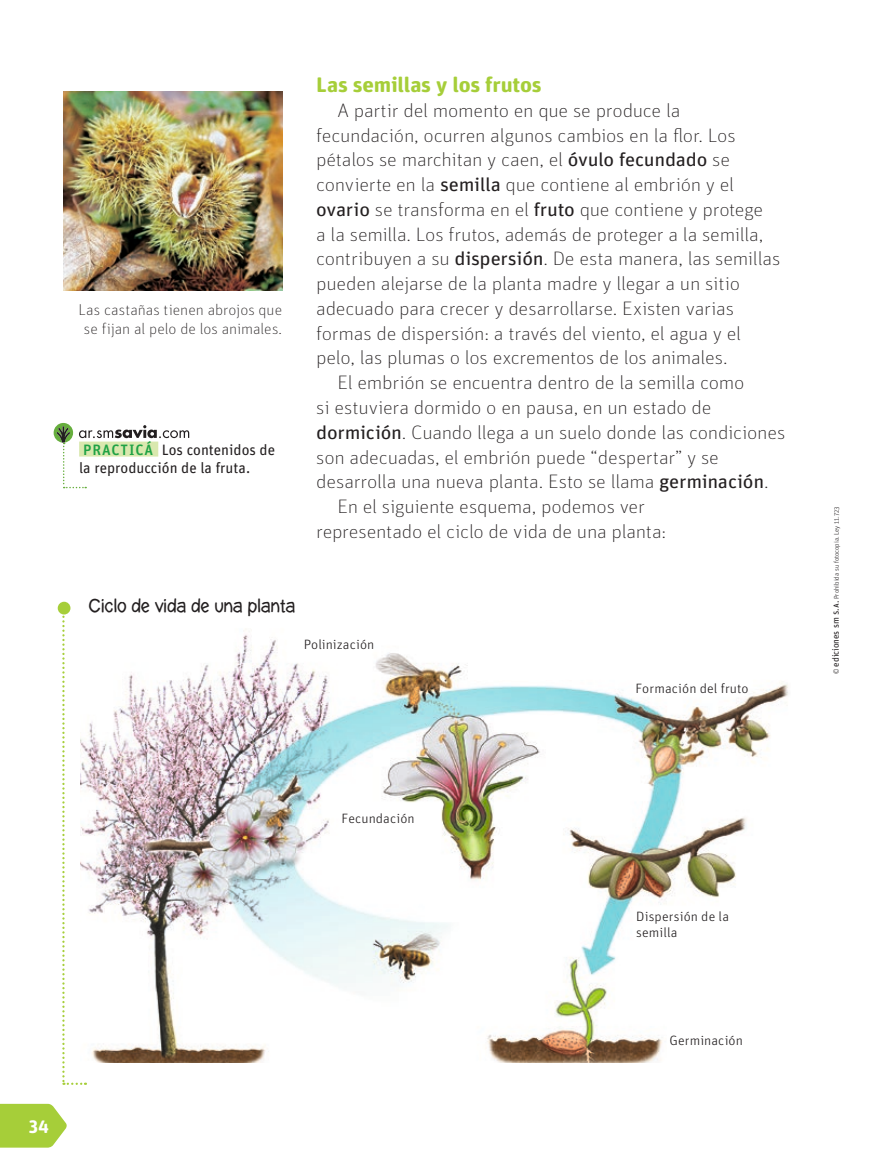
<style>
.page{position:relative;width:872px;height:1170px;background:#fff}
.page>*{position:absolute;margin:0;border:0;box-sizing:border-box;transform-origin:0 0}
.t1{font:700 21px "Unit Rounded Pro";letter-spacing:-.01em;color:#a6ce39;scale:1.1 1}
.t2{font:100 19.5px "Unit Pro";letter-spacing:-.01em;color:#231f20;scale:1.1 1}
.t3{font:18px "Layout";color:#231f20}
.t4{font:700 18px "Unit Rounded Pro";color:#fff}
.t5{font:100 15.75px/19.5px "Unit Pro";color:#231f20;text-align:center;scale:1.05 1}
.t6{font:15px/18px "Unit Pro";color:#231f20}
.t7{font:300 13.5px/16.5px "Unit Pro";letter-spacing:.005em;color:#231f20;scale:1.05 1}
.t8{font:300 6.75px "Unit Pro";letter-spacing:-.005em;color:#231f20}
.s1{font-weight:500;color:#1fa245}
.s2{font-weight:400;font-size:18.75px}
.s3{font-size:7.5px}
.s4{font-weight:400;font-size:9px}
</style>
<div class="page">
<img style="left:86px;top:634px;width:703px;height:428px">
<div style="left:58px;top:601px;width:12px;height:13px;background:#a6ce39;border-radius:50%"></div>
<svg style="left:62px;top:606px;width:24px;height:478px"></svg>
<img style="left:64px;top:91px;width:218px;height:199px">
<svg style="left:54px;top:423px;width:135px;height:65px"></svg>
<svg style="left:0;top:1103px;width:67px;height:44px;background:#b1d452"></svg>
<p class="t5" style="left:78px;top:300px;width:195px">Las castañas tienen abrojos que se fijan al pelo de los animales.</p>
<p class="t6" style="left:79px;top:440px;width:197px"><span class="s1">PRACTICÁ</span> Los contenidos de la reproducción de la fruta.</p>
<p class="t1" style="left:316px;top:70px;width:206px">Las semillas y los frutos</p>
<p class="t2" style="left:337px;top:98px;width:313px">A partir del momento en que se produce la</p>
<p class="t2" style="left:316px;top:123px;width:383px">fecundación, ocurren algunos cambios en la flor. Los</p>
<p class="t2" style="left:316px;top:148px;width:378px">pétalos se marchitan y caen, el <span class="s2">óvulo fecundado</span> se</p>
<p class="t2" style="left:316px;top:172px;width:381px">convierte en la <span class="s2">semilla</span> que contiene al embrión y el</p>
<p class="t2" style="left:316px;top:197px;width:408px"><span class="s2">ovario</span> se transforma en el <span class="s2">fruto</span> que contiene y protege</p>
<p class="t2" style="left:316px;top:222px;width:408px">a la semilla. Los frutos, además de proteger a la semilla,</p>
<p class="t2" style="left:316px;top:247px;width:423px">contribuyen a su <span class="s2">dispersión</span>. De esta manera, las semillas</p>
<p class="t2" style="left:316px;top:271px;width:387px">pueden alejarse de la planta madre y llegar a un sitio</p>
<p class="t2" style="left:316px;top:296px;width:381px">adecuado para crecer y desarrollarse. Existen varias</p>
<p class="t2" style="left:316px;top:321px;width:388px">formas de dispersión: a través del viento, el agua y el</p>
<p class="t2" style="left:316px;top:346px;width:375px">pelo, las plumas o los excrementos de los animales.</p>
<p class="t2" style="left:337px;top:370px;width:372px">El embrión se encuentra dentro de la semilla como</p>
<p class="t2" style="left:316px;top:395px;width:361px">si estuviera dormido o en pausa, en un estado de</p>
<p class="t2" style="left:316px;top:420px;width:428px"><span class="s2">dormición</span>. Cuando llega a un suelo donde las condiciones</p>
<p class="t2" style="left:316px;top:445px;width:368px">son adecuadas, el embrión puede “despertar” y se</p>
<p class="t2" style="left:316px;top:469px;width:413px">desarrolla una nueva planta. Esto se llama <span class="s2">germinación</span>.</p>
<p class="t2" style="left:337px;top:494px;width:281px">En el siguiente esquema, podemos ver</p>
<p class="t2" style="left:316px;top:519px;width:320px">representado el ciclo de vida de una planta:</p>
<p class="t3" style="left:89px;top:594px;width:208px">Ciclo de vida de una planta</p>
<p class="t7" style="left:304px;top:636px;width:69px">Polinización</p>
<p class="t7" style="left:635px;top:680px;width:109px">Formación del fruto</p>
<p class="t8" style="left:832px;top:674px;width:169px;rotate:-90deg"><span class="s3">©</span> <span class="s4">ediciones sm s.a.</span> Prohibida su fotocopia. Ley 11.723</p>
<p class="t4" style="left:29px;top:1112px;width:22px">34</p>
<p class="t7" style="left:341px;top:809px;width:71px">Fecundación</p>
<p class="t7" style="left:636px;top:907px;width:90px">Dispersión de la semilla</p>
<p class="t7" style="left:669px;top:1031px;width:71px">Germinación</p>
</div>
